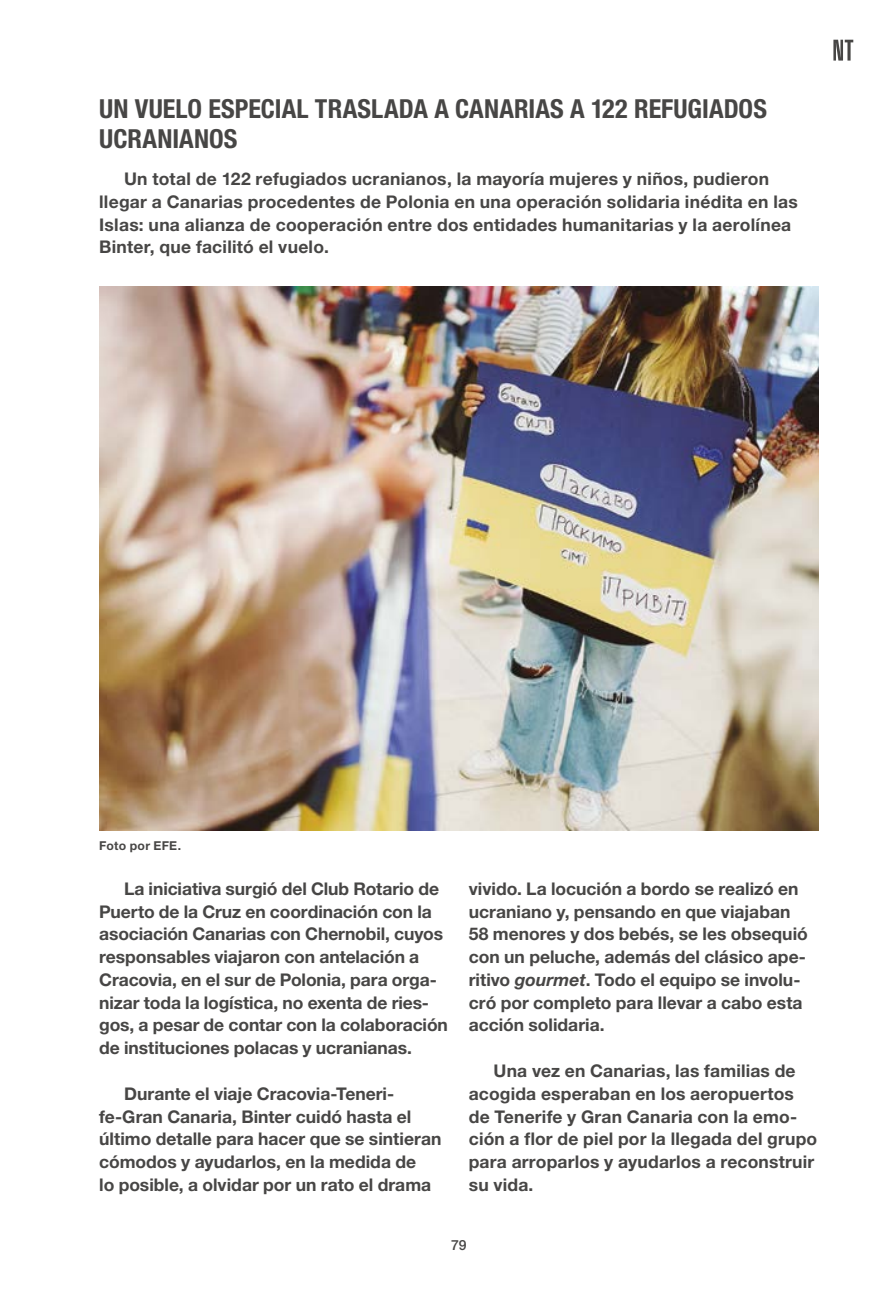
<style>
.page{position:relative;width:893px;height:1290px;background:#fff}
.page>*{position:absolute;margin:0;border:0;box-sizing:border-box;transform-origin:0 0}
.t1{font:700 condensed 26.25px/29.8px "Helvetica Neue LT Std";letter-spacing:.005em;color:#474645}
.t2{font:700 17.5px/22.8px "Helvetica Neue LT Std";color:#474645}
.t3{font:500 14px "Helvetica Neue LT Std";color:#474645}
.t4{font:700 12.25px "Helvetica Neue LT Std";letter-spacing:.02em;color:#474645}
.s1{font-style:italic}
</style>
<div class="page">
<svg style="left:833px;top:40px;width:20px;height:21px"></svg>
<img style="left:99px;top:286px;width:720px;height:544px">
<h1 class="t1" style="left:99px;top:93px;width:669px">UN VUELO ESPECIAL TRASLADA A CANARIAS A 122 REFUGIADOS<br>UCRANIANOS</h1>
<p class="t2" style="left:99px;top:167px;width:700px;text-indent:25px">Un total de 122 refugiados ucranianos, la mayoría mujeres y niños, pudieron llegar a Canarias procedentes de Polonia en una operación solidaria inédita en las Islas: una alianza de cooperación entre dos entidades humanitarias y la aerolínea Binter, que facilitó el vuelo.</p>
<p class="t4" style="left:99px;top:838px;width:83px">Foto por EFE.</p>
<p class="t2" style="left:99px;top:877px;width:350px;text-indent:25px">La iniciativa surgió del Club Rotario de Puerto de la Cruz en coordinación con la asociación Canarias con Chernobil, cuyos responsables viajaron con antelación a Cracovia, en el sur de Polonia, para orga&shy;nizar toda la logística, no exenta de ries&shy;gos, a pesar de contar con la colaboración de instituciones polacas y ucranianas.</p>
<p class="t2" style="left:99px;top:1082px;width:344px;text-indent:25px">Durante el viaje Cracovia-Teneri&shy;fe-Gran Canaria, Binter cuidó hasta el último detalle para hacer que se sintieran cómodos y ayudarlos, en la medida de<br>lo posible, a olvidar por un rato el drama</p>
<p class="t2" style="left:469px;top:877px;width:340px">vivido. La locución a bordo se realizó en ucraniano y, pensando en que viajaban 58 menores y dos bebés, se les obsequió con un peluche, además del clásico ape&shy;ritivo <span class="s1">gourmet</span>. Todo el equipo se involu&shy;cró por completo para llevar a cabo esta acción solidaria.</p>
<p class="t2" style="left:469px;top:1059px;width:350px;text-indent:25px">Una vez en Canarias, las familias de acogida esperaban en los aeropuertos de Tenerife y Gran Canaria con la emo&shy;ción a flor de piel por la llegada del grupo para arroparlos y ayudarlos a reconstruir su vida.</p>
<p class="t3" style="left:451px;top:1237px;width:17px">79</p>
</div>
